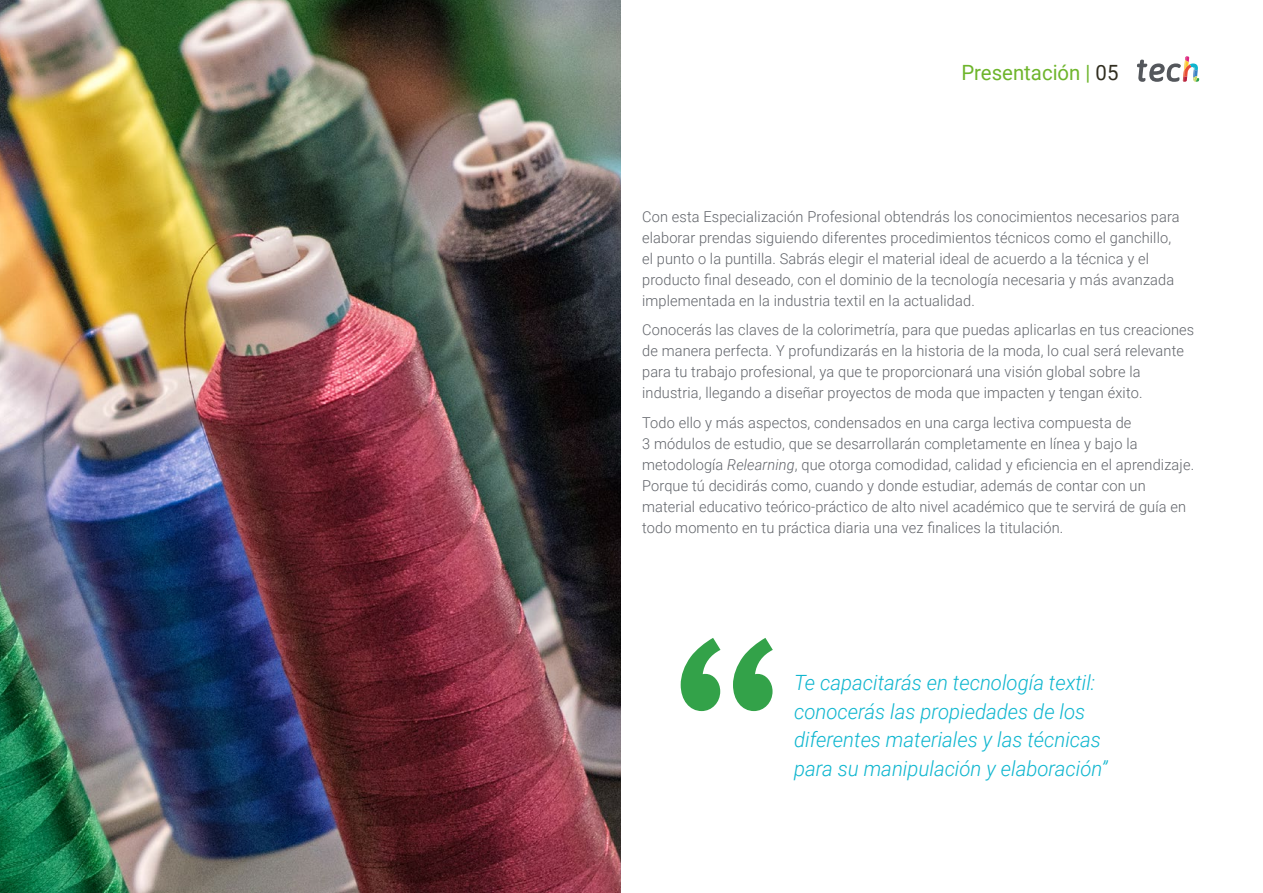
<style>
.page{position:relative;width:1263px;height:893px;background:#fff}
.page>*{position:absolute;margin:0;border:0;box-sizing:border-box;transform-origin:0 0}
.t1{font:italic 300 21px/28.5px "Roboto";color:#0fb6cf}
.t2{font:21px "Roboto";color:#6eb52c}
.t3{font:300 15px/21px "Roboto";letter-spacing:.01em;color:#61646a}
.s1{color:#312e20}
.s2{font-style:italic}
</style>
<div class="page">
<svg style="left:681px;top:638px;width:92px;height:73px"></svg>
<img style="left:0;top:0;width:621px;height:893px">
<svg style="left:1137px;top:56px;width:62px;height:26px"></svg>
<h1 class="t2" style="left:961px;top:57px;width:159px">Presentación | <span class="s1">05</span></h1>
<p class="t3" style="left:642px;top:205px;width:539px">Con esta Especialización Profesional obtendrás los conocimientos necesarios para elaborar prendas siguiendo diferentes procedimientos técnicos como el ganchillo, el punto o la puntilla. Sabrás elegir el material ideal de acuerdo a la técnica y el producto final deseado, con el dominio de la tecnología necesaria y más avanzada implementada en la industria textil en la actualidad.</p>
<p class="t3" style="left:642px;top:319px;width:554px">Conocerás las claves de la colorimetría, para que puedas aplicarlas en tus creaciones de manera perfecta. Y profundizarás en la historia de la moda, lo cual será relevante para tu trabajo profesional, ya que te proporcionará una visión global sobre la industria, llegando a diseñar proyectos de moda que impacten y tengan éxito.</p>
<p class="t3" style="left:642px;top:411px;width:553px">Todo ello y más aspectos, condensados en una carga lectiva compuesta de<br>3 módulos de estudio, que se desarrollarán completamente en línea y bajo la metodología <span class="s2">Relearning</span>, que otorga comodidad, calidad y eficiencia en el aprendizaje.<br>Porque tú decidirás como, cuando y donde estudiar, además de contar con un material educativo teórico-práctico de alto nivel académico que te servirá de guía en todo momento en tu práctica diaria una vez finalices la titulación.</p>
<h1 class="t1" style="left:794px;top:668px;width:315px">Te capacitarás en tecnología textil: conocerás las propiedades de los diferentes materiales y las técnicas para su manipulación y elaboración”</h1>
</div>
